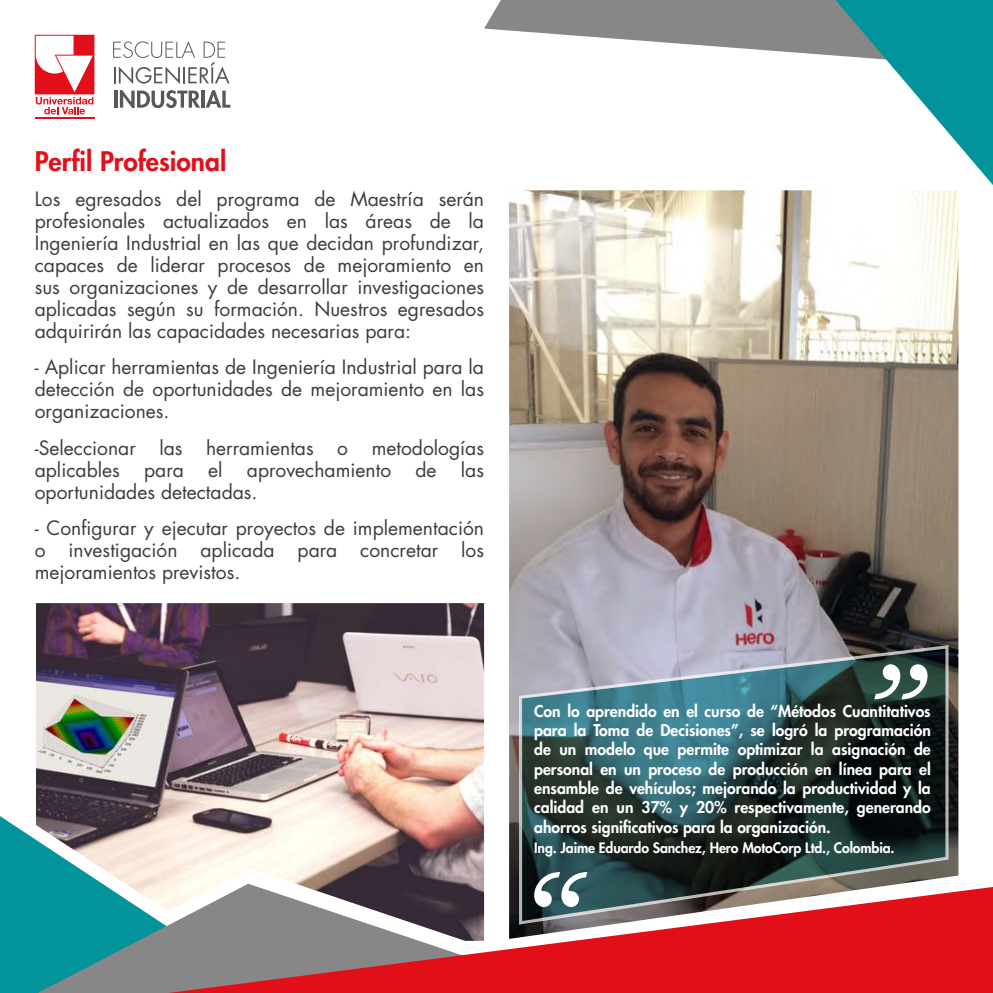
<style>
.page{position:relative;width:993px;height:993px;background:#fff}
.page>*{position:absolute;margin:0;border:0;box-sizing:border-box;transform-origin:0 0}
.t1{font:800 26.25px "Futura Std";color:#e40f1a}
.t2{font:19.25px/21.9px "Futura Std";color:#3c3c3b;text-align:justify}
.t3{font:800 15.75px/19.2px "Futura Std";color:#fff;text-align:justify}
.t4{font:800 14px "Futura Std";letter-spacing:-.01em;color:#fff}
</style>
<div class="page">
<svg style="left:0;top:816px;width:36px;height:67px;fill:#03939a"></svg>
<svg style="left:484px;top:0;width:232px;height:47px;fill:#878787"></svg>
<svg style="left:716px;top:0;width:276px;height:238px"></svg>
<svg style="left:113px;top:41px;width:116px;height:43px"></svg>
<hr style="left:114px;top:91px;width:3px;height:17px;background:#585856">
<svg style="left:120px;top:90px;width:110px;height:18px"></svg>
<hr style="left:35px;top:117px;width:59px;height:2px;background:#e30f18">
<svg style="left:35px;top:35px;width:59px;height:79px"></svg>
<svg style="left:0;top:883px;width:992px;height:109px;background:#b4474d"></svg>
<img style="left:509px;top:190px;width:449px;height:748px">
<svg style="left:517px;top:643px;width:432px;height:283px;background:#495659"></svg>
<img style="left:36px;top:603px;width:448px;height:337px">
<svg style="left:874px;top:664px;width:53px;height:35px"></svg>
<svg style="left:534px;top:871px;width:53px;height:35px"></svg>
<h1 class="t1" style="left:35px;top:144px;width:193px">Perfil Profesional</h1>
<p class="t2" style="left:35px;top:188px;width:450px">Los egresados del programa de Maestría serán profesionales actualizados en las áreas de la Ingeniería Industrial en las que decidan profundizar, capaces de liderar procesos de mejoramiento en sus organizaciones y de desarrollar investigaciones aplicadas según su formación. Nuestros egresados adquirirán las capacidades necesarias para:</p>
<p class="t2" style="left:35px;top:356px;width:450px">- Aplicar herramientas de Ingeniería Industrial para la detección de oportunidades de mejoramiento en las organizaciones.</p>
<p class="t2" style="left:35px;top:437px;width:450px">-Seleccionar las herramientas o metodologías aplicables</p>
<p class="t2" style="left:144px;top:459px;width:41px">para</p>
<p class="t2" style="left:208px;top:459px;width:16px">el</p>
<p class="t2" style="left:247px;top:459px;width:146px">aprovechamiento</p>
<p class="t2" style="left:415px;top:459px;width:23px">de</p>
<p class="t2" style="left:461px;top:459px;width:25px">las</p>
<p class="t2" style="left:35px;top:480px;width:224px">oportunidades detectadas.</p>
<p class="t2" style="left:35px;top:517px;width:450px">- Configurar y ejecutar proyectos de implementación o investigación aplicada para concretar los mejoramientos previstos.</p>
<p class="t3" style="left:534px;top:701px;width:398px">Con lo aprendido en el curso de “Métodos Cuantitativos para la Toma de Decisiones”, se logró la programación de un modelo que permite optimizar la asignación de personal en un proceso de producción en línea para el ensamble de vehículos; mejorando la productividad y la calidad en un 37% y 20% respectivamente, generando ahorros significativos para la organización.</p>
<p class="t4" style="left:534px;top:838px;width:362px">Ing. Jaime Eduardo Sanchez, Hero MotoCorp Ltd., Colombia.</p>
</div>
